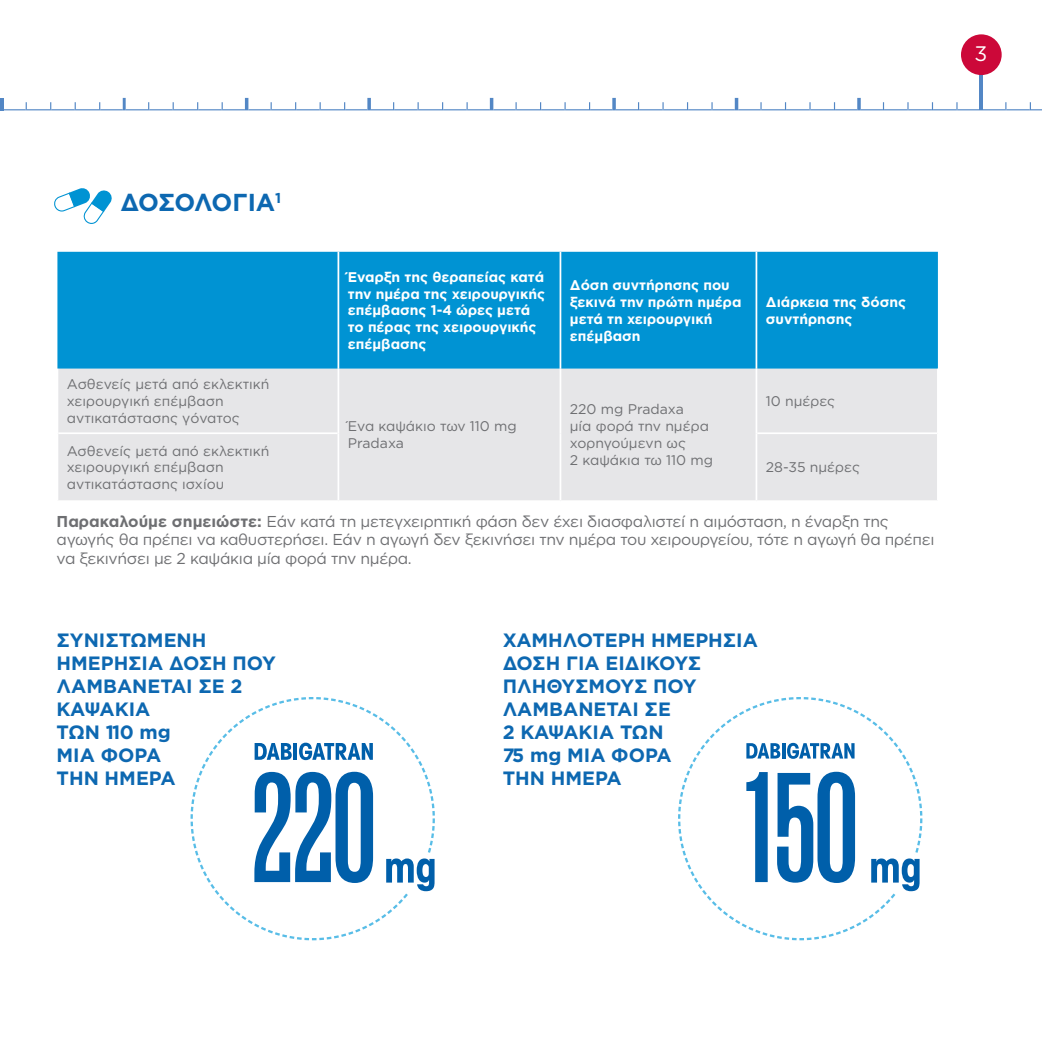
<style>
.page{position:relative;width:1042px;height:1042px;background:#fff}
.page>*{position:absolute;margin:0;border:0;box-sizing:border-box;transform-origin:0 0}
.t1{font:700 24.5px "Gotham Greek";letter-spacing:-.035em;color:#0d68b1}
.t2{font:21px "Gotham Greek";color:#fff}
.t3{font:700 19.25px/23.1px "Gotham Greek";color:#0d68b1}
.t4{font:15.75px/18.9px "Gotham Greek";letter-spacing:-.02em;color:#6e6f72}
.t5{font:14px/16.8px "Gotham Greek";color:#6e6f72}
.t6{font:700 14px/16.8px "Gotham Greek";color:#fff}
.s1{font-weight:700}
</style>
<div class="page">
<hr style="left:979px;top:74px;width:4px;height:35px;background:#5387c5">
<hr style="left:0;top:98px;width:4px;height:12px;background:#5387c5">
<svg style="left:4px;top:98px;width:1038px;height:12px"></svg>
<div style="left:961px;top:34px;width:40px;height:41px;background:#cc0839;border-radius:50%"></div>
<svg style="left:54px;top:188px;width:58px;height:36px"></svg>
<div style="left:57px;top:252px;width:881px;height:117px;background:#0093d3"></div>
<div style="left:58px;top:369px;width:879px;height:131px;background:#e6e6e8"></div>
<hr style="left:337px;top:252px;width:2px;height:117px;background:#fff">
<hr style="left:559px;top:252px;width:2px;height:117px;background:#fff">
<hr style="left:755px;top:252px;width:2px;height:117px;background:#fff">
<hr style="left:337px;top:369px;width:2px;height:64px;background:#fff">
<hr style="left:559px;top:369px;width:2px;height:64px;background:#fff">
<hr style="left:755px;top:369px;width:2px;height:64px;background:#fff">
<hr style="left:337px;top:433px;width:2px;height:67px;background:#fff">
<hr style="left:559px;top:433px;width:2px;height:67px;background:#fff">
<hr style="left:755px;top:433px;width:2px;height:67px;background:#fff">
<hr style="left:58px;top:432px;width:279px;height:2px;background:#fff">
<hr style="left:757px;top:432px;width:180px;height:2px;background:#fff">
<svg style="left:678px;top:697px;width:244px;height:243px"></svg>
<svg style="left:746px;top:772px;width:22px;height:110px"></svg>
<svg style="left:777px;top:772px;width:78px;height:111px"></svg>
<svg style="left:746px;top:743px;width:34px;height:15px"></svg>
<hr style="left:782px;top:743px;width:3px;height:15px;background:#005faa">
<svg style="left:787px;top:743px;width:67px;height:16px"></svg>
<svg style="left:190px;top:697px;width:245px;height:243px"></svg>
<svg style="left:254px;top:772px;width:119px;height:111px"></svg>
<div style="left:393px;top:855px;width:57px;height:37px;background:#fff"></div>
<div style="left:881px;top:855px;width:58px;height:37px;background:#fff"></div>
<svg style="left:255px;top:743px;width:37px;height:17px"></svg>
<hr style="left:294px;top:743px;width:3px;height:17px;background:#005faa">
<svg style="left:299px;top:742px;width:74px;height:18px"></svg>
<svg style="left:386px;top:858px;width:48px;height:33px"></svg>
<svg style="left:871px;top:858px;width:48px;height:33px"></svg>
<h2 class="t2" style="left:974px;top:42px;width:14px">3</h2>
<h1 class="t1" style="left:120px;top:189px;width:162px">ΔΟΣΟΛΟΓΊΑ<sup>1</sup></h1>
<p class="t5" style="left:67px;top:375px;width:204px">Ασθενείς μετά από εκλεκτική χειρουργική επέμβαση αντικατάστασης γόνατος</p>
<p class="t5" style="left:67px;top:442px;width:204px">Ασθενείς μετά από εκλεκτική χειρουργική επέμβαση αντικατάστασης ισχίου</p>
<p class="t6" style="left:348px;top:268px;width:199px">Έναρξη της θεραπείας κατά την ημέρα της χειρουργικής επέμβασης 1‑4 ώρες μετά το πέρας της χειρουργικής επέμβασης</p>
<p class="t6" style="left:570px;top:276px;width:173px">Δόση συντήρησης που ξεκινά την πρώτη ημέρα μετά τη χειρουργική επέμβαση</p>
<p class="t5" style="left:348px;top:418px;width:170px">Ένα καψάκιο των 110 mg<br>Pradaxa</p>
<p class="t5" style="left:570px;top:401px;width:145px">220 mg Pradaxa<br>μία φορά την ημέρα χορηγούμενη ως<br>2 καψάκια τω 110 mg</p>
<p class="t6" style="left:766px;top:293px;width:142px">Διάρκεια της δόσης συντήρησης</p>
<p class="t5" style="left:766px;top:392px;width:71px">10 ημέρες</p>
<p class="t5" style="left:766px;top:459px;width:96px">28‑35 ημέρες</p>
<p class="t4" style="left:57px;top:511px;width:879px"><span class="s1">Παρακαλούμε σημειώστε:</span> Εάν κατά τη μετεγχειρητική φάση δεν έχει διασφαλιστεί η αιμόσταση, η έναρξη της αγωγής θα πρέπει να καθυστερήσει. Εάν η αγωγή δεν ξεκινήσει την ημέρα του χειρουργείου, τότε η αγωγή θα πρέπει να ξεκινήσει με 2 καψάκια μία φορά την ημέρα.</p>
<h3 class="t3" style="left:57px;top:628px;width:221px">ΣΥΝΙΣΤΩΜΕΝΗ<br>ΗΜΕΡΗΣΙΑ ΔΟΣΗ ΠΟΥ<br>ΛΑΜΒΑΝΕΤΑΙ ΣΕ 2<br>ΚΑΨΑΚΙ Α<br>ΤΩΝ 110 mg<br>ΜΙΑ ΦΟΡΑ<br>ΤΗΝ ΗΜΕΡΑ</h3>
<h3 class="t3" style="left:503px;top:628px;width:257px">ΧΑΜΗΛΟΤΕΡΗ ΗΜΕΡΗΣΙΑ<br>ΔΟΣΗ ΓΙΑ ΕΙΔΙ ΚΟΥΣ<br>ΠΛΗΘΥΣΜΟΥΣ ΠΟΥ<br>ΛΑΜΒΑΝΕΤΑΙ ΣΕ<br>2 ΚΑΨΑΚΙ Α ΤΩΝ<br>75 mg ΜΙΑ ΦΟΡΑ<br>ΤΗΝ ΗΜΕΡΑ</h3>
</div>
